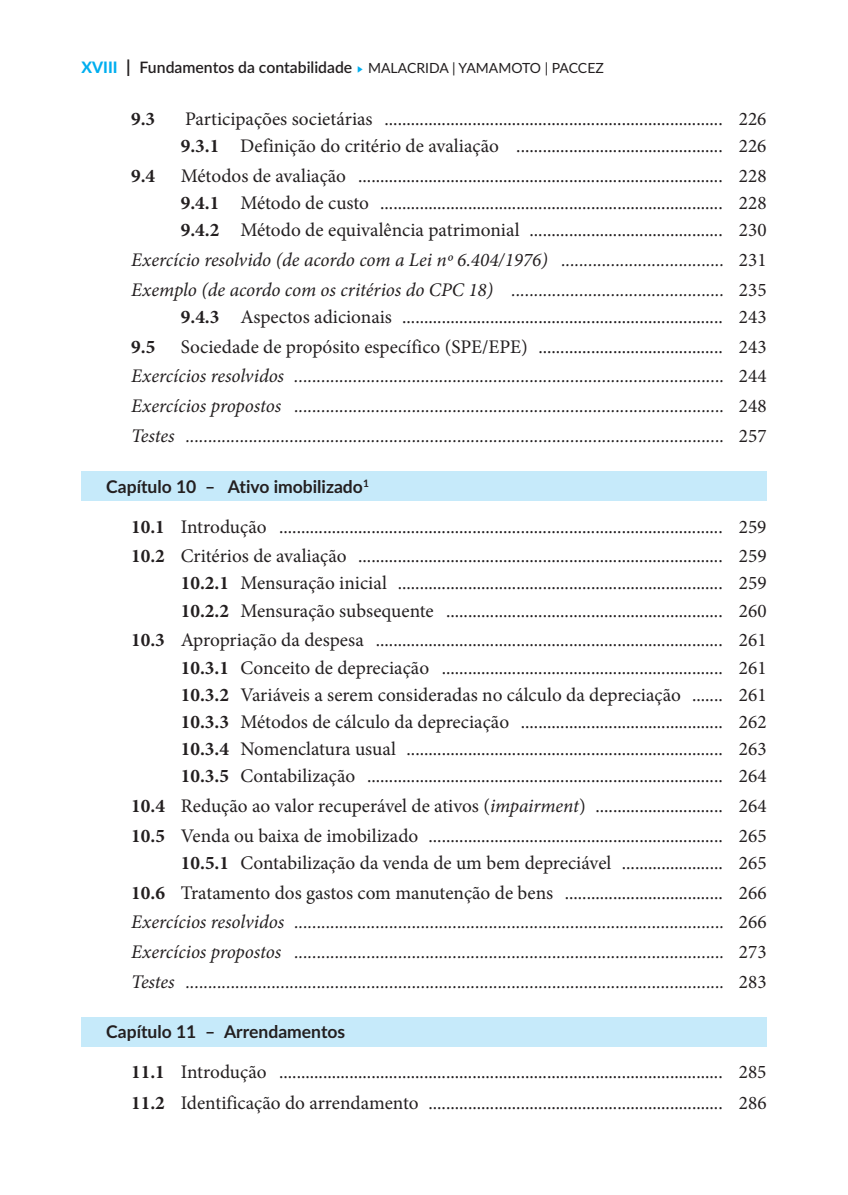
<style>
.page{position:relative;width:848px;height:1195px;background:#fff}
.page>*{position:absolute;margin:0;border:0;box-sizing:border-box;transform-origin:0 0}
.t1{font:19.25px/27.1px "Minion Pro";color:#231f20}
.t2{font:italic 19.25px/29.8px "Minion Pro";letter-spacing:-.005em;color:#231f20;text-align:justify}
.t3{font:700 19.25px "Minion Pro";color:#231f20}
.t4{font:700 17.5px "Lato";color:#231f20}
.t5{font:600 15.75px "Lato";color:#231f20}
.s1{font-weight:800;color:#00aeef}
.s2{font-weight:700;font-size:17.5px}
.s3{font-family:"Minion Pro";font-weight:400;font-size:14px;color:#00aeef}
.s4{font-weight:400;font-size:14px}
.s5{font-weight:700}
.s6{font-style:normal}
.s7{font-style:italic}
.s8{font-weight:700;font-style:normal}
</style>
<div class="page">
<div style="left:81px;top:471px;width:685px;height:30px;background:#c6eafa"></div>
<div style="left:81px;top:1016px;width:685px;height:30px;background:#c6eafa"></div>
<p class="t5" style="left:81px;top:56px;width:524px"><span class="s1">XVIII</span> <span class="s2">|</span> Fundamentos da contabilidade <span class="s3">▶</span> <span class="s4">MALACRIDA | YAMAMOTO | PACCEZ</span></p>
<p class="t3" style="left:131px;top:105px;width:26px">9.3</p>
<p class="t1" style="left:181px;top:106px;width:587px">Participações societárias ............................................................................. 226<br><span class="s5">9.3.1</span> Definição do critério de avaliação ............................................... 226</p>
<p class="t3" style="left:131px;top:162px;width:26px">9.4</p>
<p class="t1" style="left:181px;top:162px;width:587px;text-align:justify">Métodos de avaliação ................................................................................... 228<br><span class="s5">9.4.1</span> Método de custo .............................................................................. 228<br><span class="s5">9.4.2</span> Método de equivalência patrimonial ............................................ 230</p>
<p class="t2" style="left:131px;top:245px;width:636px">Exercício resolvido (de acordo com a Lei nº 6.404/1976) .................................... <span class="s6">231<br></span>Exemplo (de acordo com os critérios do CPC 18) ............................................... <span class="s6">235</span></p>
<p class="t1" style="left:181px;top:303px;width:587px"><span class="s5">9.4.3</span> Aspectos adicionais ......................................................................... 243</p>
<p class="t3" style="left:131px;top:333px;width:26px">9.5</p>
<p class="t2" style="left:131px;top:331px;width:636px;text-indent:50px"><span class="s6">Sociedade de propósito específico (SPE/EPE) .......................................... 243<br></span>Exercícios resolvidos ............................................................................................... <span class="s6">244<br></span>Exercícios propostos ............................................................................................... <span class="s6">248<br></span>Testes ....................................................................................................................... <span class="s6">257</span></p>
<p class="t4" style="left:106px;top:474px;width:264px">Capítulo 10 – Ativo imobilizado<sup>1</sup></p>
<p class="t1" style="left:131px;top:512px;width:636px;line-height:29.8px"><span class="s5">10.1</span> Introdução ..................................................................................................... 259<br><span class="s5">10.2</span> Critérios de avaliação ................................................................................... 259</p>
<p class="t1" style="left:181px;top:570px;width:587px"><span class="s5">10.2.1</span> Mensuração inicial .......................................................................... 259<br><span class="s5">10.2.2</span> Mensuração subsequente ............................................................... 260</p>
<p class="t1" style="left:181px;top:627px;width:587px;text-align:justify;text-indent:-50px"><span class="s5">10.3</span> Apropriação da despesa ............................................................................... 261<br><span class="s5">10.3.1</span> Conceito de depreciação ................................................................ 261<br><span class="s5">10.3.2</span> Variáveis a serem consideradas no cálculo da depreciação ....... 261<br><span class="s5">10.3.3</span> Métodos de cálculo da depreciação .............................................. 262<br><span class="s5">10.3.4</span> Nomenclatura usual ........................................................................ 263<br><span class="s5">10.3.5</span> Contabilização ................................................................................. 264</p>
<p class="t1" style="left:131px;top:791px;width:636px;line-height:29.8px"><span class="s5">10.4</span> Redução ao valor recuperável de ativos (<span class="s7">impairment</span>) ............................. 264<br><span class="s5">10.5</span> Venda ou baixa de imobilizado ................................................................... 265</p>
<p class="t2" style="left:131px;top:847px;width:637px;text-indent:50px"><span class="s8">10.5.1</span> <span class="s6">Contabilização da venda de um bem depreciável ....................... 265<br></span><span class="s8">10.6</span> <span class="s6">Tratamento dos gastos com manutenção de bens .................................... 266<br></span>Exercícios resolvidos ............................................................................................... <span class="s6">266<br></span>Exercícios propostos ............................................................................................... <span class="s6">273<br></span>Testes ....................................................................................................................... <span class="s6">283</span></p>
<p class="t4" style="left:106px;top:1019px;width:240px">Capítulo 11 – Arrendamentos</p>
<p class="t1" style="left:131px;top:1057px;width:636px;line-height:30.1px"><span class="s5">11.1</span> Introdução ..................................................................................................... 285<br><span class="s5">11.2</span> Identificação do arrendamento ................................................................... 286</p>
</div>
